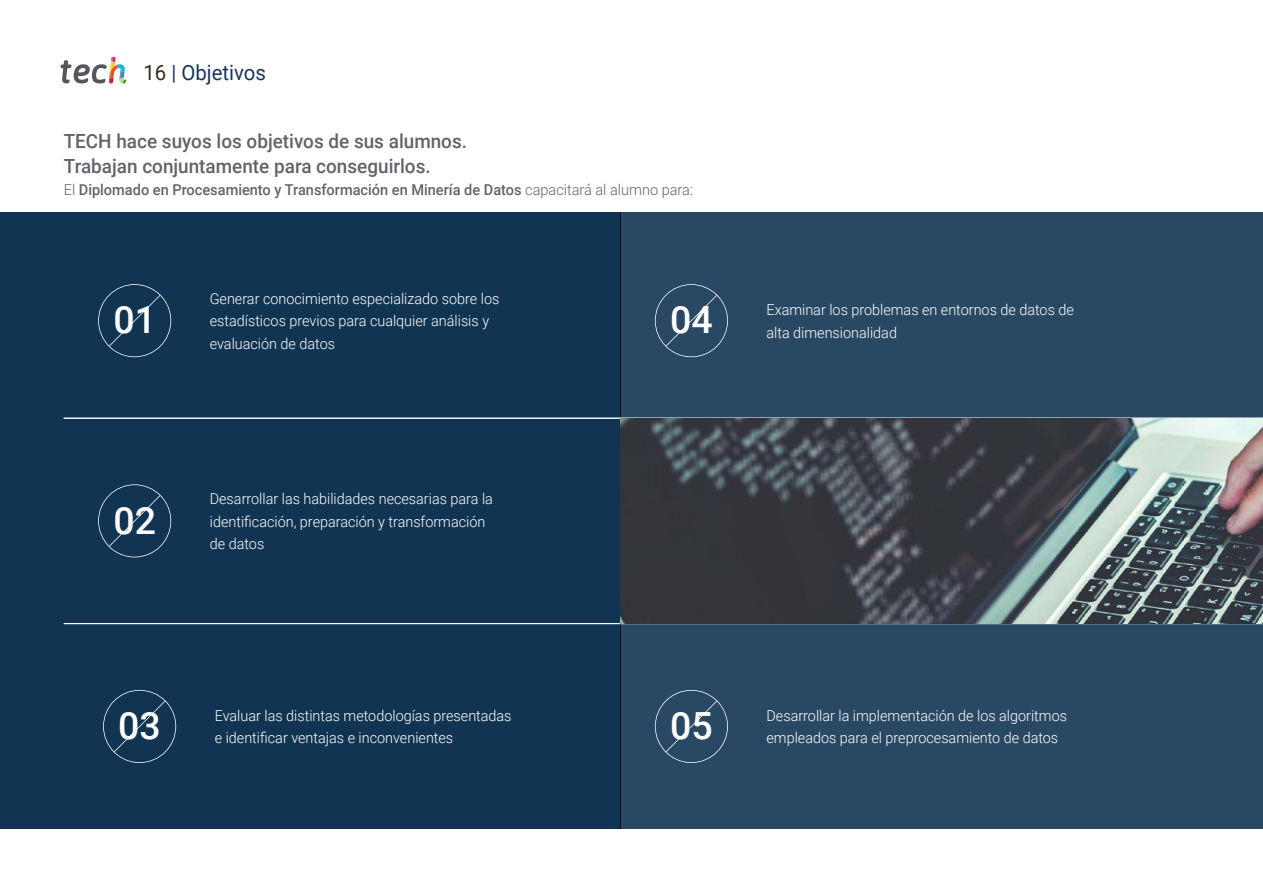
<style>
.page{position:relative;width:1263px;height:893px;background:#fff}
.page>*{position:absolute;margin:0;border:0;box-sizing:border-box;transform-origin:0 0}
.t1{font:500 37.5px "Roboto";color:#fff}
.t2{font:21px "Roboto";color:#1a355c}
.t3{font:500 19.5px/25.5px "Roboto";color:#61646a}
.t4{font:300 15px/22.5px "Roboto";color:#fff;scale:.96 1}
.t5{font:500 15px "Roboto";color:#61646a}
.s1{color:#312e20}
.s2{font-weight:300}
</style>
<div class="page">
<svg style="left:61px;top:57px;width:65px;height:27px"></svg>
<div style="left:0;top:213px;width:621px;height:616px;background:#113452"></div>
<div style="left:621px;top:213px;width:642px;height:616px;background:#294863"></div>
<hr style="left:64px;top:418px;width:1199px;height:1px;background:#fff">
<hr style="left:64px;top:623px;width:1199px;height:1px;background:#fff">
<svg style="left:98px;top:284px;width:73px;height:73px"></svg>
<svg style="left:98px;top:484px;width:73px;height:73px"></svg>
<svg style="left:655px;top:690px;width:73px;height:73px"></svg>
<svg style="left:103px;top:690px;width:73px;height:73px"></svg>
<svg style="left:655px;top:284px;width:73px;height:73px"></svg>
<img style="left:621px;top:418px;width:642px;height:206px">
<h2 class="t2" style="left:144px;top:57px;width:124px"><span class="s1">16</span> | Objetivos</h2>
<h3 class="t3" style="left:64px;top:127px;width:405px">TECH hace suyos los objetivos de sus alumnos.<br>Trabajan conjuntamente para conseguirlos.</h3>
<p class="t5" style="left:64px;top:179px;width:631px"><span class="s2">El</span> Diplomado en Procesamiento y Transformación en Minería de Datos <span class="s2">capacitará al alumno para:</span></p>
<h1 class="t1" style="left:113px;top:294px;width:44px">01</h1>
<p class="t4" style="left:210px;top:287px;width:303px">Generar conocimiento especializado sobre los estadísticos previos para cualquier análisis y evaluación de datos</p>
<h1 class="t1" style="left:670px;top:294px;width:44px">04</h1>
<p class="t4" style="left:766px;top:298px;width:322px">Examinar los problemas en entornos de datos de alta dimensionalidad</p>
<h1 class="t1" style="left:113px;top:494px;width:44px">02</h1>
<p class="t4" style="left:210px;top:487px;width:296px">Desarrollar las habilidades necesarias para la identificación, preparación y transformación de datos</p>
<h1 class="t1" style="left:118px;top:699px;width:44px">03</h1>
<p class="t4" style="left:215px;top:704px;width:311px">Evaluar las distintas metodologías presentadas e identificar ventajas e inconvenientes</p>
<h1 class="t1" style="left:670px;top:699px;width:44px">05</h1>
<p class="t4" style="left:766px;top:704px;width:314px">Desarrollar la implementación de los algoritmos empleados para el preprocesamiento de datos</p>
</div>
